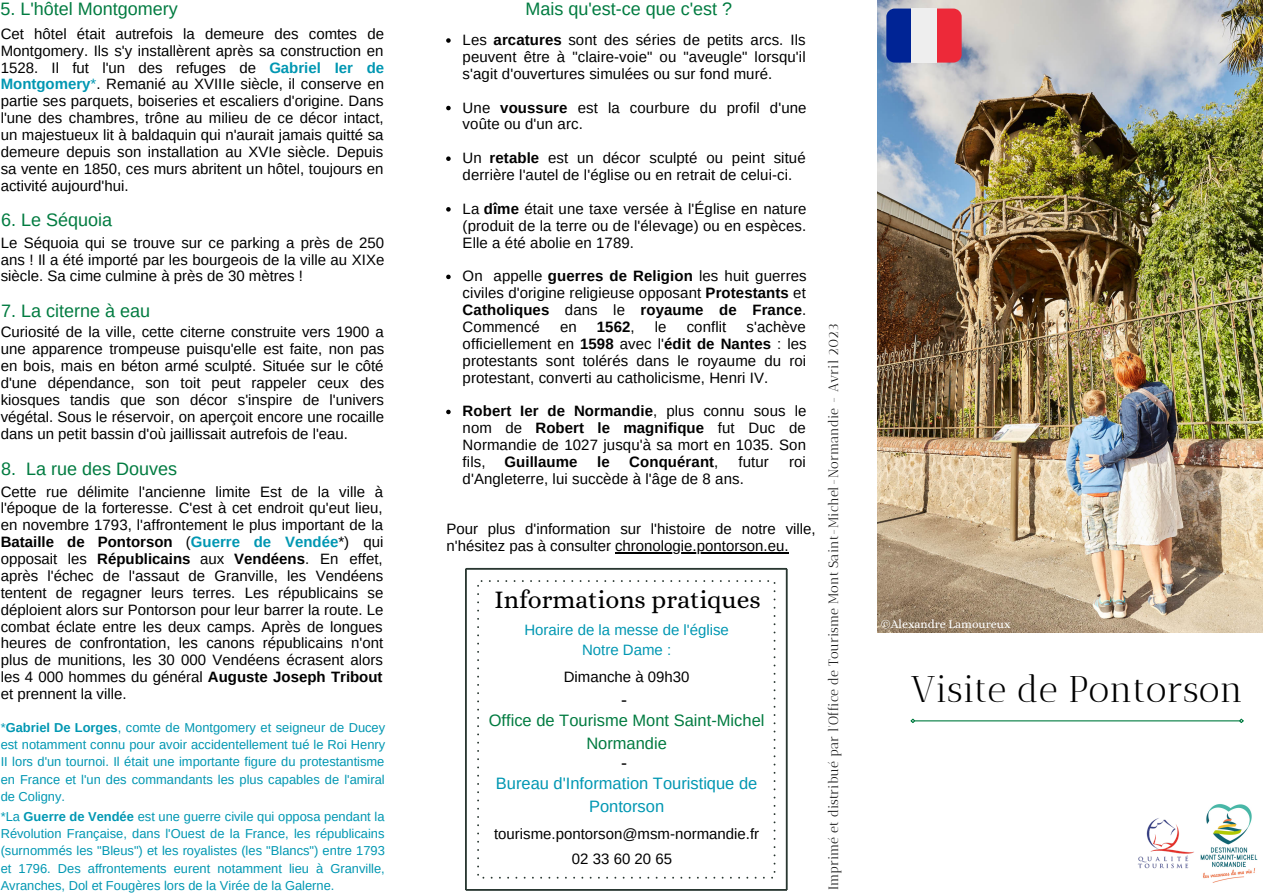
<style>
.page{position:relative;width:1263px;height:894px;background:#fff}
.page>*{position:absolute;margin:0;border:0;box-sizing:border-box;transform-origin:0 0}
.t1{font:37.05px "Antic Didone";color:#000}
.t2{font:25.5px "Alice";color:#000}
.t3{font:18px "Arimo";color:#007b40}
.t4{font:18px "Arimo";color:#000}
.t5{font:16.5px "Arimo";color:#007b40}
.t6{font:16.5px/22.5px "Arimo";color:#0097b2;text-align:center}
.t7{font:15px/16.8px "Arimo";letter-spacing:.005em;color:#000;text-align:justify}
.t8{font:15px "Arimo";color:#0097b2}
.t9{font:700 15px "Arimo";letter-spacing:.005em;color:#000}
.t10{font:13.5px "Antic Didone";color:#000}
.t11{font:12.9px/17.2px "Arimo";color:#0097b2;text-align:justify}
.t12{font:12px "Alice";color:#fff}
.s1{font-weight:700;color:#0097b2}
.s2{color:#0097b2}
.s3{font-weight:700}
.s4{font-weight:400}
</style>
<div class="page">
<img style="left:877px;top:0;width:386px;height:632px">
<img style="left:1200px;top:804px;width:58px;height:79px">
<img style="left:1138px;top:818px;width:56px;height:51px">
<hr style="left:914px;top:720px;width:326px;height:1px;background:#007b40">
<svg style="left:1238px;top:718px;width:6px;height:5px"></svg>
<svg style="left:936px;top:9px;width:26px;height:54px"></svg>
<svg style="left:886px;top:9px;width:25px;height:54px"></svg>
<div style="left:911px;top:9px;width:25px;height:54px;background:#eee"></div>
<svg style="left:447px;top:407px;width:501px;height:484px"></svg>
<svg style="left:446px;top:38px;width:5px;height:5px"></svg>
<svg style="left:446px;top:106px;width:5px;height:4px"></svg>
<svg style="left:446px;top:156px;width:5px;height:5px"></svg>
<svg style="left:446px;top:207px;width:5px;height:4px"></svg>
<svg style="left:446px;top:274px;width:5px;height:5px"></svg>
<svg style="left:446px;top:409px;width:5px;height:5px"></svg>
<hr style="left:615px;top:552px;width:173px;height:1px;background:#000">
<p class="t3" style="left:0;top:-1px;width:179px">5. L'hôtel Montgomery</p>
<p class="t7" style="left:1px;top:25px;width:385px">Cet hôtel était autrefois la demeure des comtes de Montgomery. Ils s'y installèrent après sa construction en 1528. Il fut l'un des refuges de <span class="s1">Gabriel Ier de Montgomery</span><span class="s2">*</span>. Remanié au XVIIIe siècle, il conserve en partie ses parquets, boiseries et escaliers d'origine. Dans l'une des chambres, trône au milieu de ce décor intact, un majestueux lit à baldaquin qui n'aurait jamais quitté sa demeure depuis son installation au XVIe siècle. Depuis sa vente en 1850, ces murs abritent un hôtel, toujours en activité aujourd'hui.</p>
<p class="t3" style="left:1px;top:210px;width:112px">6. Le Séquoia</p>
<p class="t7" style="left:1px;top:234px;width:385px">Le Séquoia qui se trouve sur ce parking a près de 250 ans ! Il a été importé par les bourgeois de la ville au XIXe siècle. Sa cime culmine à près de 30 mètres !</p>
<p class="t3" style="left:1px;top:300px;width:150px">7. La citerne à eau</p>
<p class="t7" style="left:1px;top:323px;width:385px">Curiosité de la ville, cette citerne construite vers 1900 a une apparence trompeuse puisqu'elle est faite, non pas en bois, mais en béton armé sculpté. Située sur le côté d'une dépendance, son toit peut rappeler ceux des kiosques tandis que son décor s'inspire de l'univers végétal. Sous le réservoir, on aperçoit encore une rocaille dans un petit bassin d'où jaillissait autrefois de l'eau.</p>
<p class="t3" style="left:1px;top:458px;width:177px">8. La rue des Douves</p>
<p class="t7" style="left:1px;top:483px;width:384px">Cette rue délimite l'ancienne limite Est de la ville à l'époque de la forteresse. C'est à cet endroit qu'eut lieu, en novembre 1793, l'affrontement le plus important de la <span class="s3">Bataille de Pontorson</span> (<span class="s1">Guerre de Vendée</span>*) qui opposait les <span class="s3">Républicains</span> aux <span class="s3">Vendéens</span>. En effet, après l'échec de l'assaut de Granville, les Vendéens tentent de regagner leurs terres. Les républicains se déploient alors sur Pontorson pour leur barrer la route. Le combat éclate entre les deux camps. Après de longues heures de confrontation, les canons républicains n'ont plus de munitions, les 30 000 Vendéens écrasent alors les 4 000 hommes du général <span class="s3">Auguste Joseph Tribout </span>et prennent la ville.</p>
<p class="t11" style="left:1px;top:718px;width:386px">*<span class="s3">Gabriel De Lorges</span>, comte de Montgomery et seigneur de Ducey est notamment connu pour avoir accidentellement tué le Roi Henry II lors d'un tournoi. Il était une importante figure du protestantisme en France et l'un des commandants les plus capables de l'amiral de Coligny.</p>
<p class="t11" style="left:1px;top:807px;width:386px">*La <span class="s3">Guerre de Vendée</span> est une guerre civile qui opposa pendant la Révolution Française, dans l'Ouest de la France, les républicains (surnommés les "Bleus") et les royalistes (les "Blancs") entre 1793 et 1796. Des affrontements eurent notamment lieu à Granville, Avranches, Dol et Fougères lors de la Virée de la Galerne.</p>
<p class="t3" style="left:525px;top:-1px;width:208px">Mais qu'est-ce que c'est ?</p>
<p class="t7" style="left:463px;top:31px;width:345px">Les <span class="s3">arcatures</span> sont des séries de petits arcs. Ils peuvent être à "claire-voie" ou "aveugle" lorsqu'il s'agit d'ouvertures simulées ou sur fond muré.</p>
<p class="t7" style="left:463px;top:99px;width:345px">Une <span class="s3">voussure</span> est la courbure du profil d'une voûte ou d'un arc.</p>
<p class="t7" style="left:463px;top:149px;width:345px">Un <span class="s3">retable</span> est un décor sculpté ou peint situé derrière l'autel de l'église ou en retrait de celui-ci.</p>
<p class="t7" style="left:463px;top:200px;width:345px">La <span class="s3">dîme</span> était une taxe versée à l'Église en nature (produit de la terre ou de l'élevage) ou en espèces.<br>Elle a été abolie en 1789.</p>
<p class="t7" style="left:463px;top:268px;width:345px">On appelle <span class="s3">guerres de Religion</span> les huit guerres civiles d'origine religieuse opposant <span class="s3">Protestants</span> et <span class="s3">Catholiques</span> dans le <span class="s3">royaume de France</span>.<br>Commencé</p>
<p class="t7" style="left:463px;top:318px;width:345px;text-indent:284px">s'achève officiellement en <span class="s3">1598</span> avec l'<span class="s3">édit de Nantes</span> : les protestants sont tolérés dans le royaume du roi protestant, converti au catholicisme, Henri IV.</p>
<p class="t7" style="left:463px;top:403px;width:345px"><span class="s3">Robert Ier de Normandie</span>, plus connu sous le nom de <span class="s3">Robert le magnifique</span> fut Duc de Normandie de 1027 jusqu'à sa mort en 1035. Son fils,</p>
<p class="t7" style="left:560px;top:318px;width:18px">en</p>
<p class="t9" style="left:597px;top:318px;width:39px">1562<span class="s4">,</span></p>
<p class="t7" style="left:655px;top:318px;width:13px">le</p>
<p class="t7" style="left:687px;top:318px;width:41px">conflit</p>
<p class="t9" style="left:504px;top:453px;width:75px">Guillaume</p>
<p class="t9" style="left:597px;top:453px;width:14px">le</p>
<p class="t9" style="left:629px;top:453px;width:91px">Conquérant<span class="s4">,</span></p>
<p class="t7" style="left:738px;top:453px;width:32px">futur</p>
<p class="t7" style="left:789px;top:453px;width:18px">roi</p>
<p class="t7" style="left:463px;top:470px;width:283px">d'Angleterre, lui succède à l'âge de 8 ans.</p>
<p class="t7" style="left:446px;top:520px;width:371px">Pour plus d'information sur l'histoire de notre ville, n'hésitez pas à consulter chronologie.pontorson.eu.</p>
<p class="t2" style="left:495px;top:584px;width:268px">Informations pratiques</p>
<p class="t8" style="left:524px;top:621px;width:206px">Horaire de la messe de l'église</p>
<p class="t8" style="left:582px;top:641px;width:91px">Notre Dame :</p>
<p class="t7" style="left:564px;top:668px;width:127px">Dimanche à 09h30</p>
<p class="t5" style="left:489px;top:711px;width:277px">Office de Tourisme Mont Saint-Michel</p>
<p class="t5" style="left:586px;top:733px;width:82px">Normandie</p>
<p class="t6" style="left:496px;top:771px;width:263px">Bureau d'Information Touristique de<br>Pontorson</p>
<p class="t7" style="left:494px;top:825px;width:267px">tourisme.pontorson@msm-normandie.fr</p>
<p class="t7" style="left:572px;top:850px;width:102px">02 33 60 20 65</p>
<p class="t4" style="left:621px;top:689px;width:7px">-</p>
<p class="t4" style="left:621px;top:752px;width:7px">-</p>
<p class="t10" style="left:825px;top:889px;width:567px;rotate:-90deg">Imprimé et distribué par l'Office de Tourisme Mont Saint-Michel-Normandie - Avril 2023</p>
<p class="t12" style="left:880px;top:617px;width:132px">©Alexandre Lamoureux</p>
<p class="t1" style="left:911px;top:667px;width:334px">Visite de Pontorson</p>
</div>
